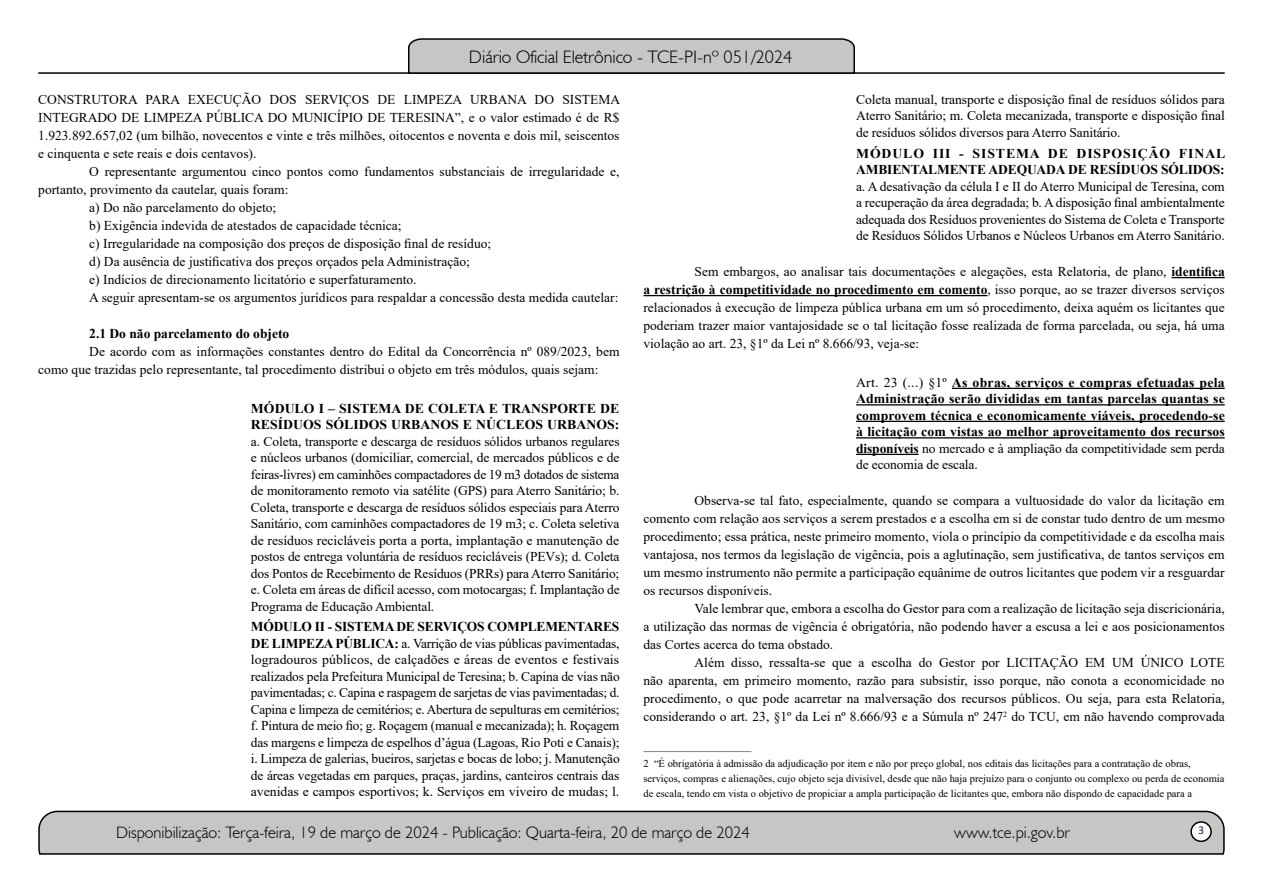
<style>
.page{position:relative;width:1263px;height:893px;background:#fff}
.page>*{position:absolute;margin:0;border:0;box-sizing:border-box;transform-origin:0 0}
.t1{font:300 18px "Humanist 521 BT";color:#000}
.t2{font:300 16.5px "Humanist 521 BT";color:#000}
.t3{font:13.5px/16.5px "Times New Roman";color:#000;text-align:justify}
.t4{font:700 13.5px/16.5px "Times New Roman";letter-spacing:.005em;color:#000}
.t5{font:12px "Calibri";color:#212d4c}
.t6{font:10.5px/15px "Times New Roman";color:#000}
.s1{font-weight:700}
.s2{font-weight:400}
</style>
<div class="page">
<svg style="left:38px;top:810px;width:1187px;height:45px;background:#b9b9b9"></svg>
<div style="left:1191px;top:822px;width:20px;height:19px;background:#fff;border-radius:50%"></div>
<div style="left:1190px;top:821px;width:22px;height:21px;border:2px solid #000;border-radius:50%"></div>
<hr style="left:38px;top:72px;width:1187px;height:2px;background:#000">
<svg style="left:407px;top:38px;width:449px;height:36px;background:#b4b4b4"></svg>
<hr style="left:1171px;top:277px;width:54px;height:1px;background:#000">
<hr style="left:643px;top:295px;width:344px;height:1px;background:#000">
<hr style="left:952px;top:388px;width:273px;height:1px;background:#000">
<hr style="left:856px;top:404px;width:369px;height:1px;background:#000">
<hr style="left:856px;top:421px;width:369px;height:1px;background:#000">
<hr style="left:856px;top:437px;width:369px;height:1px;background:#000">
<hr style="left:856px;top:454px;width:63px;height:1px;background:#000">
<hr style="left:643px;top:751px;width:108px;height:1px;background:#878787">
<h1 class="t1" style="left:469px;top:46px;width:325px">Diário Oficial Eletrônico - TCE-PI-nº 051/2024</h1>
<p class="t3" style="left:38px;top:90px;width:583px;line-height:18px">CONSTRUTORA PARA EXECUÇÃO DOS SERVIÇOS DE LIMPEZA URBANA DO SISTEMA INTEGRADO DE LIMPEZA PÚBLICA DO MUNICÍPIO DE TERESINA”, e o valor estimado é de R$ 1.923.892.657,02 (um bilhão, novecentos e vinte e três milhões, oitocentos e noventa e dois mil, seiscentos e cinquenta e sete reais e dois centavos).</p>
<p class="t3" style="left:89px;top:163px;width:532px">O representante argumentou cinco pontos como fundamentos substanciais de irregularidade e,</p>
<p class="t3" style="left:38px;top:181px;width:252px">portanto, provimento da cautelar, quais foram:</p>
<p class="t3" style="left:89px;top:199px;width:189px">a) Do não parcelamento do objeto;</p>
<p class="t3" style="left:89px;top:217px;width:314px">b) Exigência indevida de atestados de capacidade técnica;</p>
<p class="t3" style="left:89px;top:235px;width:403px">c) Irregularidade na composição dos preços de disposição final de resíduo;</p>
<p class="t3" style="left:89px;top:253px;width:382px">d) Da ausência de justificativa dos preços orçados pela Administração;</p>
<p class="t3" style="left:89px;top:271px;width:329px">e) Indícios de direcionamento licitatório e superfaturamento.</p>
<p class="t3" style="left:89px;top:289px;width:531px">A seguir apresentam-se os argumentos jurídicos para respaldar a concessão desta medida cautelar:</p>
<p class="t4" style="left:89px;top:325px;width:201px">2.1 Do não parcelamento do objeto</p>
<p class="t3" style="left:38px;top:342px;width:583px;line-height:18px;text-indent:51px">De acordo com as informações constantes dentro do Edital da Concorrência nº 089/2023, bem como que trazidas pelo representante, tal procedimento distribui o objeto em três módulos, quais sejam:</p>
<p class="t4" style="left:251px;top:399px;width:370px">MÓDULO I – SISTEMA DE COLETA E TRANSPORTE DE<br>RESÍDUOS SÓLIDOS URBANOS E NÚCLEOS URBANOS:</p>
<p class="t3" style="left:251px;top:432px;width:370px">a. Coleta, transporte e descarga de resíduos sólidos urbanos regulares e núcleos urbanos (domiciliar, comercial, de mercados públicos e de feiras-livres) em caminhões compactadores de 19 m3 dotados de sistema de monitoramento remoto via satélite (GPS) para Aterro Sanitário; b.<br>Coleta, transporte e descarga de resíduos sólidos especiais para Aterro Sanitário, com caminhões compactadores de 19 m3; c. Coleta seletiva de resíduos recicláveis porta a porta, implantação e manutenção de postos de entrega voluntária de resíduos recicláveis (PEVs); d. Coleta dos Pontos de Recebimento de Resíduos (PRRs) para Aterro Sanitário; e. Coleta em áreas de difícil acesso, com motocargas; f. Implantação de Programa de Educação Ambiental.</p>
<p class="t3" style="left:251px;top:618px;width:370px"><span class="s1">MÓDULO II - SISTEMA DE SERVIÇOS COMPLEMENTARES DE LIMPEZA PÚBLICA:</span> a. Varrição de vias públicas pavimentadas, logradouros públicos, de calçadões e áreas de eventos e festivais realizados pela Prefeitura Municipal de Teresina; b. Capina de vias não pavimentadas; c. Capina e raspagem de sarjetas de vias pavimentadas; d.<br>Capina e limpeza de cemitérios; e. Abertura de sepulturas em cemitérios; f. Pintura de meio fio; g. Roçagem (manual e mecanizada); h. Roçagem das margens e limpeza de espelhos d’água (Lagoas, Rio Poti e Canais); i. Limpeza de galerias, bueiros, sarjetas e bocas de lobo; j. Manutenção de áreas vegetadas em parques, praças, jardins, canteiros centrais das avenidas e campos esportivos; k. Serviços em viveiro de mudas; l.</p>
<p class="t3" style="left:856px;top:91px;width:370px">Coleta manual, transporte e disposição final de resíduos sólidos para Aterro Sanitário; m. Coleta mecanizada, transporte e disposição final de resíduos sólidos diversos para Aterro Sanitário.</p>
<p class="t4" style="left:856px;top:144px;width:371px">MÓDULO III - SISTEMA DE DISPOSIÇÃO FINAL<br>AMBIENTALMENTE ADEQUADA DE RESÍDUOS SÓLIDOS:</p>
<p class="t3" style="left:856px;top:177px;width:370px">a. A desativação da célula I e II do Aterro Municipal de Teresina, com a recuperação da área degradada; b. A disposição final ambientalmente adequada dos Resíduos provenientes do Sistema de Coleta e Transporte de Resíduos Sólidos Urbanos e Núcleos Urbanos em Aterro Sanitário.</p>
<p class="t3" style="left:643px;top:262px;width:583px;line-height:18px;text-indent:51px">Sem embargos, ao analisar tais documentações e alegações, esta Relatoria, de plano, <span class="s1">identifica a restrição à competitividade no procedimento em comento</span>, isso porque, ao se trazer diversos serviços relacionados à execução de limpeza pública urbana em um só procedimento, deixa aquém os licitantes que poderiam trazer maior vantajosidade se o tal licitação fosse realizada de forma parcelada, ou seja, há uma violação ao art. 23, §1º da Lei nº 8.666/93, veja-se:</p>
<p class="t4" style="left:856px;top:374px;width:370px;text-align:justify"><span class="s2">Art. 23 (...) §1º</span> As obras, serviços e compras efetuadas pela Administração serão divididas em tantas parcelas quantas se comprovem técnica e economicamente viáveis, procedendo-se à licitação com vistas ao melhor aproveitamento dos recursos disponíveis <span class="s2">no mercado e à ampliação da competitividade sem perda de economia de escala.</span></p>
<p class="t3" style="left:643px;top:491px;width:583px;line-height:18px;text-indent:51px">Observa-se tal fato, especialmente, quando se compara a vultuosidade do valor da licitação em comento com relação aos serviços a serem prestados e a escolha em si de constar tudo dentro de um mesmo procedimento; essa prática, neste primeiro momento, viola o princípio da competitividade e da escolha mais vantajosa, nos termos da legislação de vigência, pois a aglutinação, sem justificativa, de tantos serviços em um mesmo instrumento não permite a participação equânime de outros licitantes que podem vir a resguardar os recursos disponíveis.</p>
<p class="t3" style="left:643px;top:599px;width:583px;line-height:18px;text-indent:51px">Vale lembrar que, embora a escolha do Gestor para com a realização de licitação seja discricionária, a utilização das normas de vigência é obrigatória, não podendo haver a escusa a lei e aos posicionamentos das Cortes acerca do tema obstado.</p>
<p class="t3" style="left:643px;top:653px;width:583px;line-height:18px;text-indent:51px">Além disso, ressalta-se que a escolha do Gestor por LICITAÇÃO EM UM ÚNICO LOTE não aparenta, em primeiro momento, razão para subsistir, isso porque, não conota a economicidade no procedimento, o que pode acarretar na malversação dos recursos públicos. Ou seja, para esta Relatoria, considerando o art. 23, §1º da Lei nº 8.666/93 e a Súmula nº 247<sup>2</sup> do TCU, em não havendo comprovada</p>
<p class="t6" style="left:643px;top:755px;width:582px">2 “É obrigatória à admissão da adjudicação por item e não por preço global, nos editais das licitações para a contratação de obras, serviços, compras e alienações, cujo objeto seja divisível, desde que não haja prejuízo para o conjunto ou complexo ou perda de economia de escala, tendo em vista o objetivo de propiciar a ampla participação de licitantes que, embora não dispondo de capacidade para a</p>
<p class="t2" style="left:116px;top:822px;width:635px">Disponibilização: Terça-feira, 19 de março de 2024 - Publicação: Quarta-feira, 20 de março de 2024</p>
<p class="t2" style="left:954px;top:822px;width:117px">www.tce.pi.gov.br</p>
<p class="t5" style="left:1198px;top:821px;width:8px">3</p>
</div>
